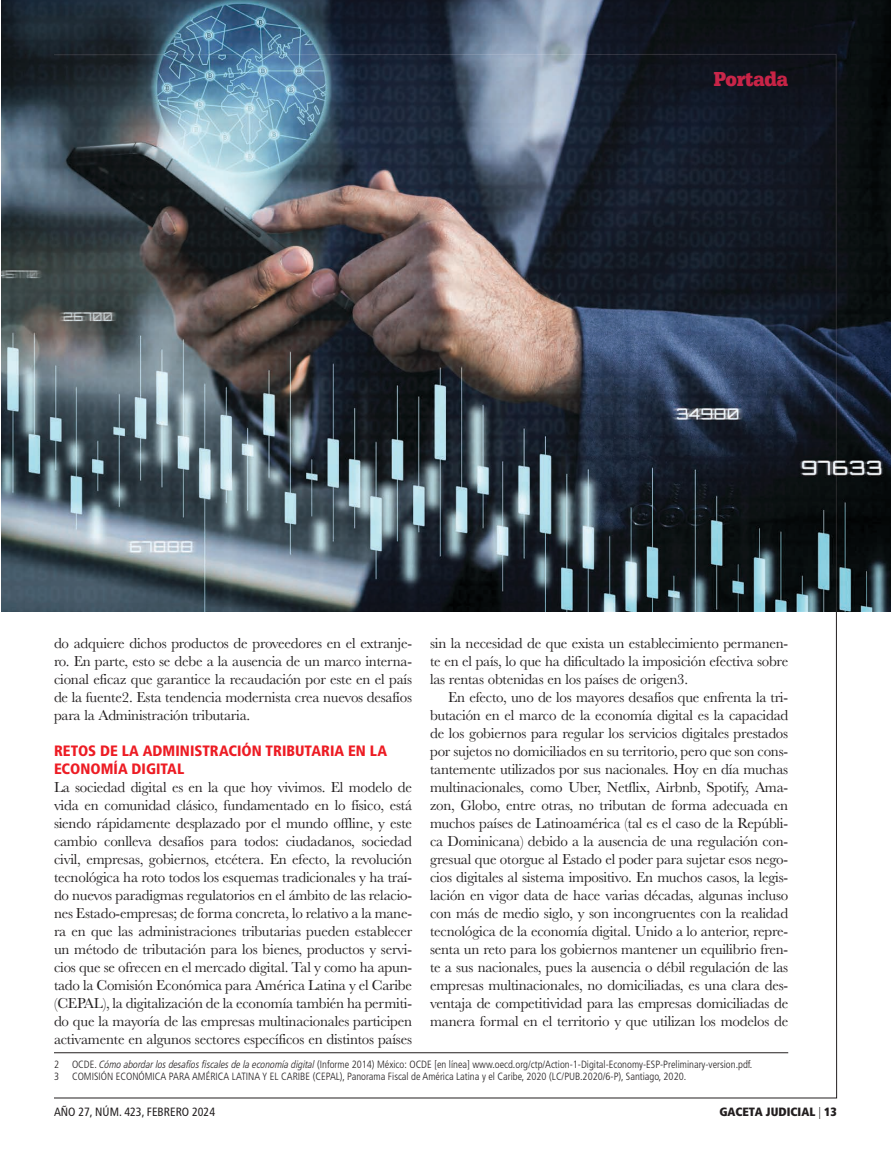
<style>
.page{position:relative;width:891px;height:1161px;background:#fff}
.page>*{position:absolute;margin:0;border:0;box-sizing:border-box;transform-origin:0 0}
.t1{font:700 21px "Egyptienne URWX Narrow";letter-spacing:-.015em;color:#c41230}
.t2{font:15px/18px "Baskerville";letter-spacing:-.015em;color:#231f20;text-align:justify}
.t3{font:900 condensed 15px/18px "Frutiger LT Pro";color:#ed1c24}
.t4{font:condensed 12px "Frutiger LT Pro";color:#231f20}
.t5{font:900 condensed 12px "Frutiger LT Pro";color:#231f20}
.t6{font:300 condensed 10.5px/12px "Frutiger LT Pro";color:#231f20}
.s1{font-style:italic}
.s2{font-weight:300}
</style>
<div class="page">
<img style="left:1px;top:0;width:890px;height:612px">
<hr style="left:54px;top:1053px;width:734px;height:1px;background:#231f20">
<h1 class="t1" style="left:713px;top:67px;width:76px">Portada</h1>
<p class="t2" style="left:54px;top:634px;width:360px">do adquiere dichos productos de proveedores en el extranje&shy;ro. En parte, esto se debe a la ausencia de un marco interna&shy;cional eficaz que garantice la recaudación por este en el país de la fuente2. Esta tendencia modernista crea nuevos desafíos para la Administración tributaria.</p>
<p class="t3" style="left:54px;top:742px;width:335px">RETOS DE LA ADMINISTRACIÓN TRIBUTARIA EN LA<br>ECONOMÍA DIGITAL</p>
<p class="t2" style="left:54px;top:778px;width:360px">La sociedad digital es en la que hoy vivimos. El modelo de vida en comunidad clásico, fundamentado en lo físico, está siendo rápidamente desplazado por el mundo offline, y este cambio conlleva desafíos para todos: ciudadanos, sociedad civil, empresas, gobiernos, etcétera. En efecto, la revolución tecnológica ha roto todos los esquemas tradicionales y ha traí&shy;do nuevos paradigmas regulatorios en el ámbito de las relacio&shy;nes Estado-empresas; de forma concreta, lo relativo a la mane&shy;ra en que las administraciones tributarias pueden establecer un método de tributación para los bienes, productos y servi&shy;cios que se ofrecen en el mercado digital. Tal y como ha apun&shy;tado la Comisión Económica para América Latina y el Caribe (CEPAL), la digitalización de la economía también ha permiti&shy;do que la mayoría de las empresas multinacionales participen activamente en algunos sectores específicos en distintos países</p>
<p class="t6" style="left:54px;top:1058px;width:700px">2 OCDE. <span class="s1">Cómo abordar los desafíos fiscales de la economía digital</span> (Informe 2014) México: OCDE [en línea] www.oecd.org/ctp/Action-1-Digital-Economy-ESP-Preliminary-version.pdf.<br>3 COMISIÓN ECONÓMICA PARA AMÉRICA LATINA Y EL CARIBE (CEPAL), Panorama Fiscal de América Latina y el Caribe, 2020 (LC/PUB.2020/6-P), Santiago, 2020.</p>
<p class="t2" style="left:430px;top:634px;width:360px">sin la necesidad de que exista un establecimiento permanen&shy;te en el país, lo que ha dificultado la imposición efectiva sobre las rentas obtenidas en los países de origen3.</p>
<p class="t2" style="left:430px;top:688px;width:360px;text-indent:18px">En efecto, uno de los mayores desafíos que enfrenta la tri&shy;butación en el marco de la economía digital es la capacidad de los gobiernos para regular los servicios digitales prestados por sujetos no domiciliados en su territorio, pero que son cons&shy;tantemente utilizados por sus nacionales. Hoy en día muchas multinacionales, como Uber, Netflix, Airbnb, Spotify, Ama&shy;zon, Globo, entre otras, no tributan de forma adecuada en muchos países de Latinoamérica (tal es el caso de la Repúbli&shy;ca Dominicana) debido a la ausencia de una regulación con&shy;gresual que otorgue al Estado el poder para sujetar esos nego&shy;cios digitales al sistema impositivo. En muchos casos, la legis&shy;lación en vigor data de hace varias décadas, algunas incluso con más de medio siglo, y son incongruentes con la realidad tecnológica de la economía digital. Unido a lo anterior, repre&shy;senta un reto para los gobiernos mantener un equilibrio fren&shy;te a sus nacionales, pues la ausencia o débil regulación de las empresas multinacionales, no domiciliadas, es una clara des&shy;ventaja de competitividad para las empresas domiciliadas de manera formal en el territorio y que utilizan los modelos de</p>
<p class="t4" style="left:54px;top:1105px;width:163px">AÑO 27, NÚM. 423, FEBRERO 2024</p>
<p class="t5" style="left:719px;top:1104px;width:119px">GACETA JUDICIAL <span class="s2">|</span> 13</p>
</div>
